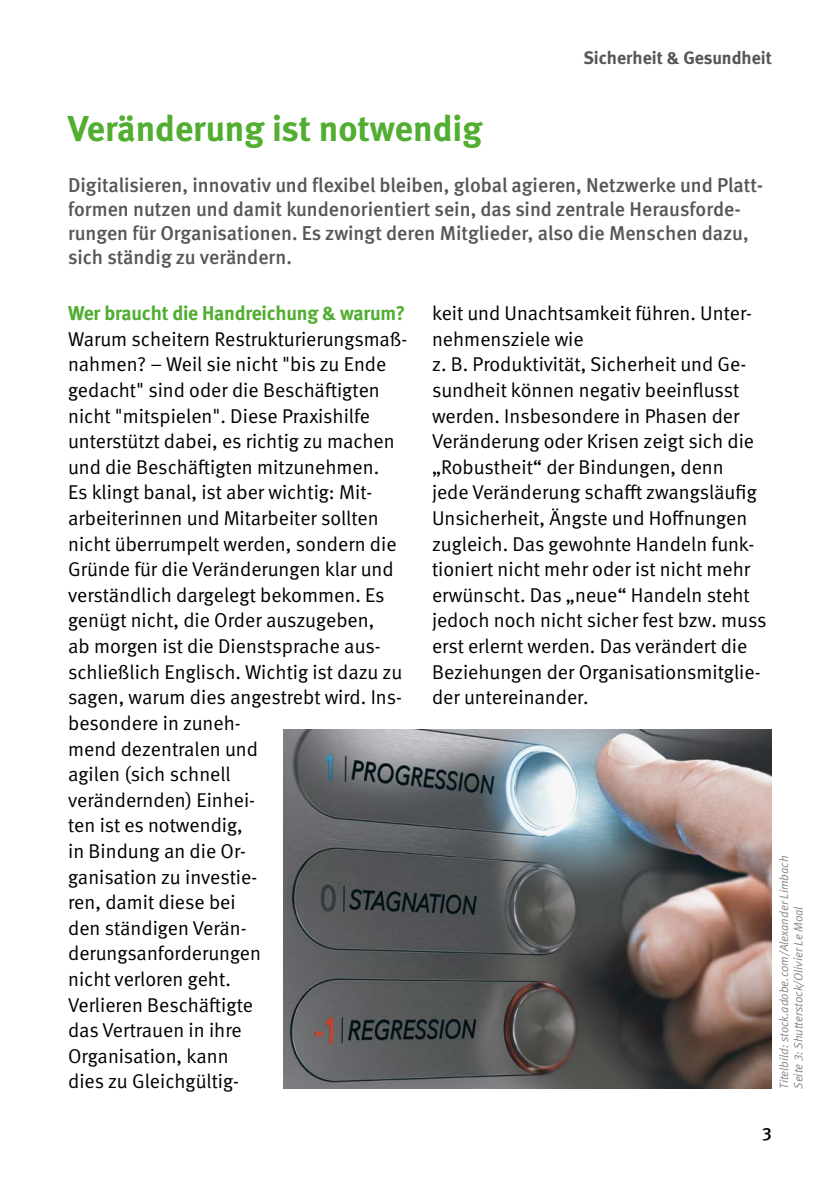
<style>
.page{position:relative;width:840px;height:1191px;background:#fff}
.page>*{position:absolute;margin:0;border:0;box-sizing:border-box;transform-origin:0 0}
._18pt_Überschrift{font:700 36px "DGUV Meta";color:#51ae31}
._10pt_Fließtext{font:20px/25.6px "DGUV Meta";color:#000}
._10pt_Anleser{font:500 20px/24px "DGUV Meta";color:#575656}
._10pt_Fließtext-2{font:700 20px "DGUV Meta";letter-spacing:-.01em;color:#51ae31}
.Kolumnentitel_li{font:700 18px "DGUV Meta";color:#575656}
.t1{font:500 18px "DGUV Meta";color:#000}
.t2{font:italic 12px "DGUV Meta";color:#878786}
</style>
<div class="page">
<img style="left:283px;top:730px;width:488px;height:359px">
<p class="_18pt_Überschrift" style="left:68px;top:107px;width:415px">Veränderung ist notwendig</p>
<p class="Kolumnentitel_li" style="left:583px;top:47px;width:190px">Sicherheit &amp; Gesundheit</p>
<p class="_10pt_Anleser" style="left:68px;top:174px;width:696px">Digitalisieren, innovativ und flexibel bleiben, global agieren, Netzwerke und Platt&shy;formen nutzen und damit kundenorientiert sein, das sind zentrale Herausforde&shy;rungen für Organisationen. Es zwingt deren Mitglieder, also die Menschen dazu, sich ständig zu verändern.</p>
<p class="_10pt_Fließtext-2" style="left:68px;top:301px;width:338px">Wer braucht die Handreichung &amp; warum?</p>
<p class="_10pt_Fließtext" style="left:68px;top:326px;width:340px">Warum scheitern Restrukturierungsmaß&shy;nahmen? – Weil sie nicht "bis zu Ende gedacht" sind oder die Beschäftigten nicht "mitspielen". Diese Praxishilfe unterstützt dabei, es richtig zu machen und die Beschäftigten mitzunehmen.<br>Es klingt banal, ist aber wichtig: Mit&shy;arbeiterinnen und Mitarbeiter sollten nicht überrumpelt werden, sondern die<br>Gründe für die Veränderungen klar und verständlich dargelegt bekommen. Es genügt nicht, die Order auszugeben,<br>ab morgen ist die Dienstsprache aus&shy;schließlich Englisch. Wichtig ist dazu zu sagen, warum dies angestrebt wird. Ins&shy;besondere in zuneh-<br>mend dezentralen und<br>agilen (sich schnell<br>verändernden) Einhei-<br>ten ist es notwendig,<br>in Bindung an die Or-<br>ganisation zu investie-<br>ren, damit diese bei<br>den ständigen Verän&shy;derungsanforderungen<br>nicht verloren geht.<br>Verlieren Beschäftigte<br>das Vertrauen in ihre<br>Organisation, kann<br>dies zu Gleichgültig-</p>
<p class="_10pt_Fließtext" style="left:432px;top:301px;width:321px">keit und Unachtsamkeit führen. Unter&shy;nehmensziele wie</p>
<p class="_10pt_Fließtext" style="left:432px;top:352px;width:336px">z. B. Produktivität, Sicherheit und Ge&shy;sundheit können negativ beeinflusst werden. Insbesondere in Phasen der Veränderung oder Krisen zeigt sich die „Robustheit“ der Bindungen, denn<br>jede Veränderung schafft zwangsläufig Unsicherheit, Ängste und Hoffnungen zugleich. Das gewohnte Handeln funk&shy;tioniert nicht mehr oder ist nicht mehr erwünscht. Das „neue“ Handeln steht jedoch noch nicht sicher fest bzw. muss erst erlernt werden. Das verändert die Beziehungen der Organisationsmitglie&shy;der untereinander.</p>
<p class="t2" style="left:776px;top:1089px;width:235px;rotate:-90deg">Titelbild: stock.adobe.com/Alexander Limbach</p>
<p class="t2" style="left:790px;top:1089px;width:184px;rotate:-90deg">Seite 3: Shutterstock/Olivier Le Moal</p>
<p class="t1" style="left:761px;top:1123px;width:11px">3</p>
</div>
